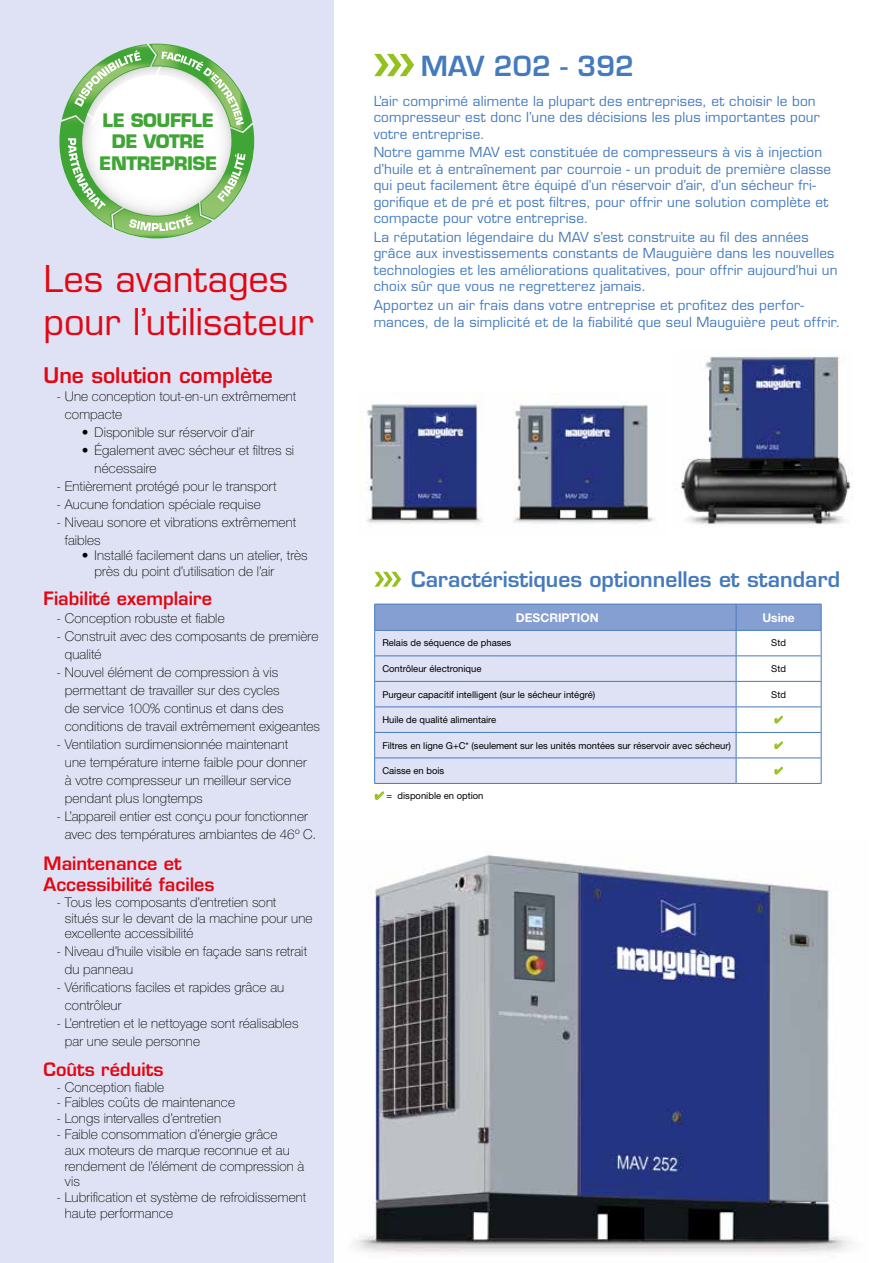
<style>
.page{position:relative;width:893px;height:1263px;background:#fff}
.page>*{position:absolute;margin:0;border:0;box-sizing:border-box;transform-origin:0 0}
.t1{font:36px/43.2px "Eurostile LT Std";color:#e30613}
.t2{font:600 27px "Eurostile LT Std";color:#457abd}
.t3{font:600 21px "Eurostile LT Std";color:#457abd}
.t4{font:600 21px "Eurostile LT Std";color:#e30613}
.t5{font:700 18.15px/21.8px "Eurostile";letter-spacing:-.025em;color:#3fa535;text-align:center}
.t6{font:600 18px/21.6px "Eurostile LT Std";color:#e30613}
.t7{font:100 13.5px/18px "Helvetica Neue LT Std";letter-spacing:.01em;color:#000}
.t8{font:13.5px/16.5px "Eurostile LT Std";letter-spacing:.015em;color:#457abd}
.t9{font:700 12px "Helvetica Neue LT Std";color:#fff}
.t10{font:9.45px "Helvetica Neue LT Std";color:#000}
.s1{color:#95c11f}
</style>
<div class="page">
<img style="left:333px;top:840px;width:521px;height:423px">
<div style="left:0;top:0;width:333px;height:1263px;background:#dee2f4"></div>
<svg style="left:59px;top:44px;width:195px;height:194px"></svg>
<svg style="left:374px;top:54px;width:40px;height:22px"></svg>
<hr style="left:374px;top:783px;width:362px;height:1px;background:#457abd">
<hr style="left:736px;top:783px;width:85px;height:1px;background:#457abd">
<svg style="left:374px;top:791px;width:10px;height:9px"></svg>
<svg style="left:374px;top:572px;width:27px;height:15px"></svg>
<img style="left:366px;top:392px;width:117px;height:133px">
<img style="left:513px;top:393px;width:142px;height:130px">
<img style="left:680px;top:349px;width:171px;height:177px">
<svg style="left:374px;top:604px;width:448px;height:179px;background:#cfd8ee"></svg>
<h3 class="t5" style="left:99px;top:109px;width:120px">LE SOUFFLE<br>DE VOTRE<br>ENTREPRISE</h3>
<h1 class="t1" style="left:44px;top:257px;width:272px">Les avantages pour l’utilisateur</h1>
<h3 class="t4" style="left:44px;top:362px;width:231px">Une solution complète</h3>
<p class="t7" style="left:65px;top:387px;width:233px;text-indent:-9px">- Une conception tout-en-un extrêmement compacte</p>
<p class="t7" style="left:82px;top:423px;width:174px">• Disponible sur réservoir d’air</p>
<p class="t7" style="left:95px;top:441px;width:201px;text-indent:-13px">• Également avec sécheur et filtres si nécessaire</p>
<p class="t7" style="left:56px;top:477px;width:222px">- Entièrement protégé pour le transport</p>
<p class="t7" style="left:56px;top:495px;width:206px">- Aucune fondation spéciale requise</p>
<p class="t7" style="left:65px;top:513px;width:233px;text-indent:-9px">- Niveau sonore et vibrations extrêmement faibles</p>
<p class="t7" style="left:95px;top:547px;width:215px;line-height:15.8px;text-indent:-13px">• Installé facilement dans un atelier, très près du point d’utilisation de l’air</p>
<h3 class="t6" style="left:44px;top:588px;width:170px">Fiabilité exemplaire</h3>
<p class="t7" style="left:56px;top:610px;width:170px">- Conception robuste et fiable</p>
<p class="t7" style="left:65px;top:628px;width:255px;text-indent:-9px">- Construit avec des composants de première qualité</p>
<p class="t7" style="left:65px;top:664px;width:257px;text-indent:-9px">- Nouvel élément de compression à vis permettant de travailler sur des cycles<br>de service 100% continus et dans des conditions de travail extrêmement exigeantes</p>
<p class="t7" style="left:65px;top:736px;width:243px;text-indent:-9px">- Ventilation surdimensionnée maintenant une température interne faible pour donner à votre compresseur un meilleur service pendant plus longtemps</p>
<p class="t7" style="left:65px;top:808px;width:253px;text-indent:-9px">- L’appareil entier est conçu pour fonctionner avec des températures ambiantes de 46º C.</p>
<h3 class="t6" style="left:44px;top:852px;width:172px">Maintenance et<br>Accessibilité faciles</h3>
<p class="t7" style="left:65px;top:894px;width:249px;line-height:15.8px;text-indent:-9px">- Tous les composants d’entretien sont situés sur le devant de la machine pour une excellente accessibilité</p>
<p class="t7" style="left:65px;top:943px;width:244px;text-indent:-9px">- Niveau d’huile visible en façade sans retrait du panneau</p>
<p class="t7" style="left:65px;top:979px;width:221px;text-indent:-9px">- Vérifications faciles et rapides grâce au contrôleur</p>
<p class="t7" style="left:65px;top:1015px;width:235px;text-indent:-9px">- L’entretien et le nettoyage sont réalisables par une seule personne</p>
<h3 class="t6" style="left:44px;top:1058px;width:121px">Coûts réduits</h3>
<p class="t7" style="left:56px;top:1078px;width:109px">- Conception fiable</p>
<p class="t7" style="left:56px;top:1094px;width:180px">- Faibles coûts de maintenance</p>
<p class="t7" style="left:56px;top:1109px;width:166px">- Longs intervalles d’entretien</p>
<p class="t7" style="left:65px;top:1126px;width:241px;line-height:15.8px;text-indent:-9px">- Faible consommation d’énergie grâce<br>aux moteurs de marque reconnue et au rendement de l’élément de compression à vis</p>
<p class="t7" style="left:65px;top:1189px;width:243px;line-height:15.8px;text-indent:-9px">- Lubrification et système de refroidissement haute performance</p>
<h2 class="t2" style="left:421px;top:49px;width:215px">MAV 202 - 392</h2>
<p class="t8" style="left:374px;top:93px;width:448px">L’air comprimé alimente la plupart des entreprises, et choisir le bon compresseur est donc l’une des décisions les plus importantes pour votre entreprise.</p>
<p class="t8" style="left:374px;top:144px;width:459px">Notre gamme MAV est constituée de compresseurs à vis à injection d’huile et à entraînement par courroie - un produit de première classe qui peut facilement être équipé d’un réservoir d’air, d’un sécheur fri&shy;gorifique et de pré et post filtres, pour offrir une solution complète et compacte pour votre entreprise.</p>
<p class="t8" style="left:374px;top:229px;width:465px">La réputation légendaire du MAV s’est construite au fil des années grâce aux investissements constants de Mauguière dans les nouvelles technologies et les améliorations qualitatives, pour offrir aujourd’hui un choix sûr que vous ne regretterez jamais.</p>
<p class="t8" style="left:374px;top:297px;width:468px">Apportez un air frais dans votre entreprise et profitez des perfor&shy;mances, de la simplicité et de la fiabilité que seul Mauguière peut offrir.</p>
<h3 class="t3" style="left:411px;top:566px;width:430px">Caractéristiques optionnelles et standard</h3>
<p class="t9" style="left:516px;top:610px;width:84px">DESCRIPTION</p>
<p class="t9" style="left:762px;top:610px;width:34px">Usine</p>
<p class="t10" style="left:382px;top:637px;width:131px">Relais de séquence de phases</p>
<p class="t10" style="left:771px;top:637px;width:16px">Std</p>
<p class="t10" style="left:382px;top:663px;width:101px">Contrôleur électronique</p>
<p class="t10" style="left:771px;top:663px;width:16px">Std</p>
<p class="t10" style="left:382px;top:688px;width:214px">Purgeur capacitif intelligent (sur le sécheur intégré)</p>
<p class="t10" style="left:771px;top:688px;width:16px">Std</p>
<p class="t10" style="left:382px;top:714px;width:115px">Huile de qualité alimentaire</p>
<p class="t10" style="left:382px;top:739px;width:350px">Filtres en ligne G+C* (seulement sur les unités montées sur réservoir avec sécheur)</p>
<p class="t10" style="left:382px;top:765px;width:63px">Caisse en bois</p>
<p class="t10" style="left:375px;top:790px;width:110px"><span class="s1">✔</span> = disponible en option</p>
</div>
